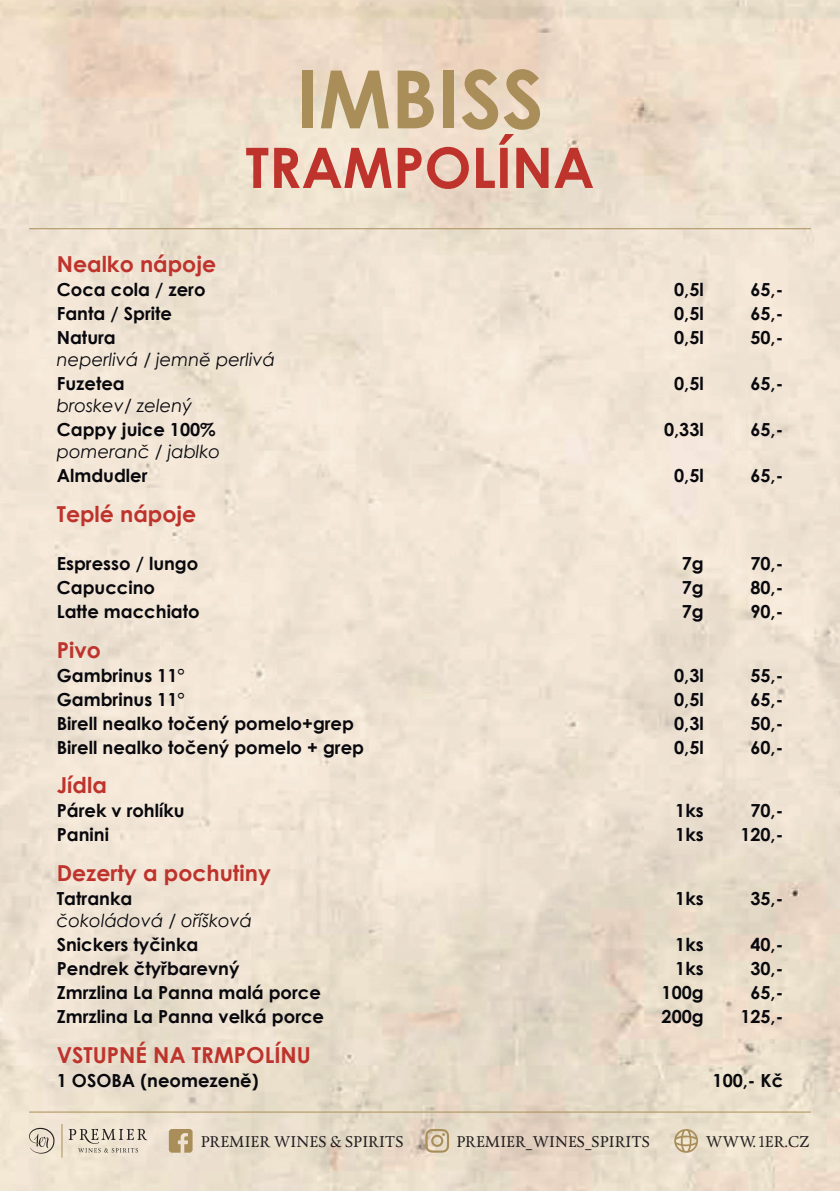
<style>
.page{position:relative;width:840px;height:1191px;background:#fff}
.page>*{position:absolute;margin:0;border:0;box-sizing:border-box;transform-origin:0 0}
.t1{font:700 80.4px "Century Gothic";color:#aa8e5a}
.t2{font:700 55.8px "Century Gothic";color:#be332c}
.t3{font:700 22px "Century Gothic";color:#be332c}
.t4{font:700 18px "Century Gothic";color:#08080d}
.t5{font:italic 18px "Century Gothic";color:#08080d}
.t6{font:15.6px "Calendas Plus";color:#231f20}
</style>
<div class="page">
<img style="left:0;top:0;width:839px;height:1191px">
<hr style="left:29px;top:1111px;width:781px;height:1px;background:#aa8e5a">
<hr style="left:29px;top:228px;width:781px;height:1px;background:#aa8e5a">
<svg style="left:169px;top:1129px;width:23px;height:23px"></svg>
<svg style="left:425px;top:1129px;width:24px;height:23px"></svg>
<svg style="left:673px;top:1129px;width:24px;height:23px"></svg>
<svg style="left:29px;top:1127px;width:25px;height:26px"></svg>
<svg style="left:69px;top:1129px;width:78px;height:23px;background:#cdc4b4"></svg>
<hr style="left:62px;top:1124px;width:1px;height:33px;background:#aa8e5a">
<h1 class="t1" style="left:296px;top:38px;width:249px">IMBISS</h1>
<h2 class="t2" style="left:245px;top:125px;width:350px">TRAMPOLÍNA</h2>
<p class="t3" style="left:57px;top:247px;width:161px">Nealko nápoje</p>
<p class="t4" style="left:57px;top:276px;width:150px">Coca cola / zero</p>
<p class="t4" style="left:673px;top:276px;width:31px">0,5l</p>
<p class="t4" style="left:750px;top:276px;width:34px">65,-</p>
<p class="t4" style="left:57px;top:300px;width:117px">Fanta / Sprite</p>
<p class="t4" style="left:673px;top:300px;width:31px">0,5l</p>
<p class="t4" style="left:750px;top:300px;width:34px">65,-</p>
<p class="t4" style="left:57px;top:324px;width:61px">Natura</p>
<p class="t4" style="left:673px;top:324px;width:31px">0,5l</p>
<p class="t4" style="left:750px;top:324px;width:34px">50,-</p>
<p class="t5" style="left:57px;top:347px;width:220px">neperlivá / jemně perlivá</p>
<p class="t4" style="left:57px;top:370px;width:70px">Fuzetea</p>
<p class="t4" style="left:673px;top:370px;width:31px">0,5l</p>
<p class="t4" style="left:750px;top:370px;width:34px">65,-</p>
<p class="t5" style="left:57px;top:393px;width:137px">broskev/ zelený</p>
<p class="t4" style="left:57px;top:416px;width:160px">Cappy juice 100%</p>
<p class="t4" style="left:663px;top:416px;width:41px">0,33l</p>
<p class="t4" style="left:750px;top:416px;width:34px">65,-</p>
<p class="t5" style="left:57px;top:439px;width:165px">pomeranč / jablko</p>
<p class="t4" style="left:57px;top:462px;width:92px">Almdudler</p>
<p class="t4" style="left:673px;top:462px;width:31px">0,5l</p>
<p class="t4" style="left:750px;top:462px;width:34px">65,-</p>
<p class="t3" style="left:57px;top:497px;width:141px">Teplé nápoje</p>
<p class="t4" style="left:57px;top:550px;width:143px">Espresso / lungo</p>
<p class="t4" style="left:681px;top:550px;width:23px">7g</p>
<p class="t4" style="left:750px;top:550px;width:34px">70,-</p>
<p class="t4" style="left:57px;top:574px;width:100px">Capuccino</p>
<p class="t4" style="left:681px;top:574px;width:23px">7g</p>
<p class="t4" style="left:750px;top:574px;width:34px">80,-</p>
<p class="t4" style="left:57px;top:598px;width:144px">Latte macchiato</p>
<p class="t4" style="left:681px;top:598px;width:23px">7g</p>
<p class="t4" style="left:750px;top:598px;width:34px">90,-</p>
<p class="t3" style="left:57px;top:633px;width:45px">Pivo</p>
<p class="t4" style="left:57px;top:661px;width:129px">Gambrinus 11°</p>
<p class="t4" style="left:673px;top:661px;width:31px">0,3l</p>
<p class="t4" style="left:750px;top:661px;width:34px">55,-</p>
<p class="t4" style="left:57px;top:685px;width:129px">Gambrinus 11°</p>
<p class="t4" style="left:673px;top:685px;width:31px">0,5l</p>
<p class="t4" style="left:750px;top:685px;width:34px">65,-</p>
<p class="t4" style="left:57px;top:709px;width:298px">Birell nealko točený pomelo+grep</p>
<p class="t4" style="left:673px;top:709px;width:31px">0,3l</p>
<p class="t4" style="left:750px;top:709px;width:34px">50,-</p>
<p class="t4" style="left:57px;top:733px;width:309px">Birell nealko točený pomelo + grep</p>
<p class="t4" style="left:673px;top:733px;width:31px">0,5l</p>
<p class="t4" style="left:750px;top:733px;width:34px">60,-</p>
<p class="t3" style="left:57px;top:768px;width:52px">Jídla</p>
<p class="t4" style="left:57px;top:797px;width:129px">Párek v rohlíku</p>
<p class="t4" style="left:675px;top:797px;width:30px">1ks</p>
<p class="t4" style="left:750px;top:797px;width:34px">70,-</p>
<p class="t4" style="left:57px;top:821px;width:54px">Panini</p>
<p class="t4" style="left:675px;top:821px;width:30px">1ks</p>
<p class="t4" style="left:740px;top:821px;width:44px">120,-</p>
<p class="t3" style="left:57px;top:856px;width:215px">Dezerty a pochutiny</p>
<p class="t4" style="left:57px;top:885px;width:77px">Tatranka</p>
<p class="t4" style="left:675px;top:885px;width:30px">1ks</p>
<p class="t4" style="left:750px;top:885px;width:34px">35,-</p>
<p class="t5" style="left:57px;top:908px;width:197px">čokoládová / oříšková</p>
<p class="t4" style="left:57px;top:931px;width:143px">Snickers tyčinka</p>
<p class="t4" style="left:675px;top:931px;width:30px">1ks</p>
<p class="t4" style="left:750px;top:931px;width:34px">40,-</p>
<p class="t4" style="left:57px;top:955px;width:184px">Pendrek čtyřbarevný</p>
<p class="t4" style="left:675px;top:955px;width:30px">1ks</p>
<p class="t4" style="left:750px;top:955px;width:34px">30,-</p>
<p class="t4" style="left:57px;top:979px;width:265px">Zmrzlina La Panna malá porce</p>
<p class="t4" style="left:661px;top:979px;width:44px">100g</p>
<p class="t4" style="left:750px;top:979px;width:34px">65,-</p>
<p class="t4" style="left:57px;top:1003px;width:269px">Zmrzlina La Panna velká porce</p>
<p class="t4" style="left:661px;top:1003px;width:44px">200g</p>
<p class="t4" style="left:740px;top:1003px;width:44px">125,-</p>
<p class="t3" style="left:57px;top:1038px;width:255px">VSTUPNÉ NA TRMPOLÍNU</p>
<p class="t4" style="left:57px;top:1066px;width:203px">1 OSOBA (neomezeně)</p>
<p class="t4" style="left:712px;top:1066px;width:72px">100,- Kč</p>
<p class="t6" style="left:201px;top:1129px;width:204px">PREMIER WINES &amp; SPIRITS</p>
<p class="t6" style="left:456px;top:1129px;width:195px">PREMIER_WINES_SPIRITS</p>
<p class="t6" style="left:705px;top:1129px;width:105px">WWW. 1ER.CZ</p>
</div>
